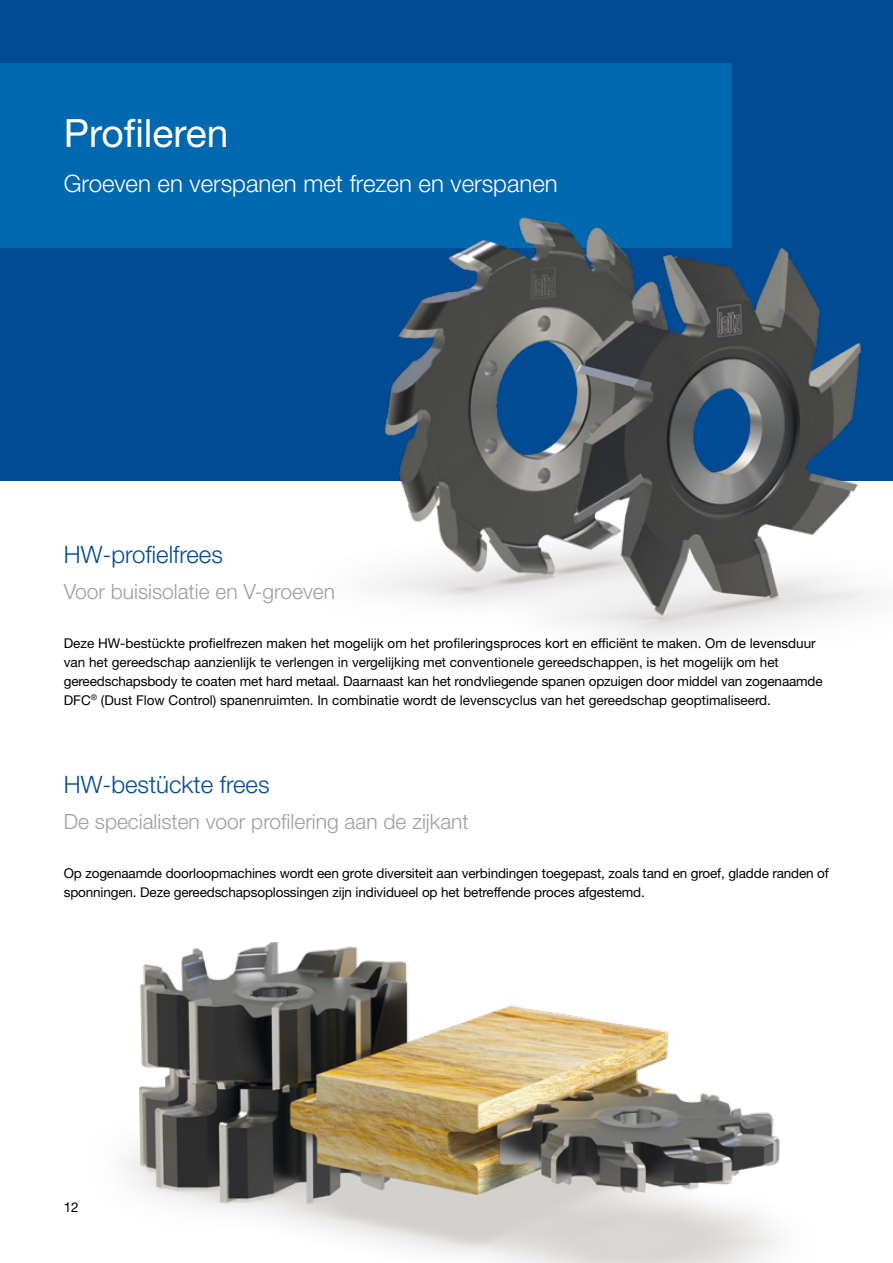
<style>
.page{position:relative;width:893px;height:1263px;background:#fff}
.page>*{position:absolute;margin:0;border:0;box-sizing:border-box;transform-origin:0 0}
.t1{font:39px "Helvetica Neue LT Pro";color:#fff}
.t2{font:300 24px "Helvetica Neue LT Pro";color:#fff}
.t3{font:300 24px "Helvetica Neue LT Pro";color:#004b93}
.t4{font:300 21px "Helvetica Neue LT Pro";color:#9c9e9f}
.t5{font:13.5px/19.2px "Helvetica Neue LT Pro";letter-spacing:-.01em;color:#000}
</style>
<div class="page">
<div style="left:0;top:0;width:893px;height:480px;background:#004b93"></div>
<div style="left:0;top:64px;width:731px;height:184px;background:#0068ae"></div>
<img style="left:283px;top:147px;width:449px;height:456px">
<img style="left:463px;top:169px;width:430px;height:472px">
<img style="left:126px;top:942px;width:654px;height:321px">
<h1 class="t1" style="left:64px;top:109px;width:166px">Profileren</h1>
<h2 class="t2" style="left:64px;top:169px;width:495px">Groeven en verspanen met frezen en verspanen</h2>
<h2 class="t3" style="left:64px;top:539px;width:161px">HW-profielfrees</h2>
<h3 class="t4" style="left:64px;top:578px;width:273px">Voor buisisolatie en V-groeven</h3>
<p class="t5" style="left:64px;top:633px;width:760px">Deze HW-bestückte profielfrezen maken het mogelijk om het profileringsproces kort en efficiënt te maken. Om de levensduur van het gereedschap aanzienlijk te verlengen in vergelijking met conventionele gereedschappen, is het mogelijk om het gereedschapsbody te coaten met hard metaal. Daarnaast kan het rondvliegende spanen opzuigen door middel van zogenaamde DFC<sup>®</sup> (Dust Flow Control) spanenruimten. In combinatie wordt de levenscyclus van het gereedschap geoptimaliseerd.</p>
<h2 class="t3" style="left:64px;top:770px;width:207px">HW-bestückte frees</h2>
<h3 class="t4" style="left:64px;top:809px;width:406px">De specialisten voor profilering aan de zijkant</h3>
<p class="t5" style="left:64px;top:863px;width:767px">Op zogenaamde doorloopmachines wordt een grote diversiteit aan verbindingen toegepast, zoals tand en groef, gladde randen of sponningen. Deze gereedschapsoplossingen zijn individueel op het betreffende proces afgestemd.</p>
<p class="t5" style="left:64px;top:1197px;width:17px">12</p>
</div>
